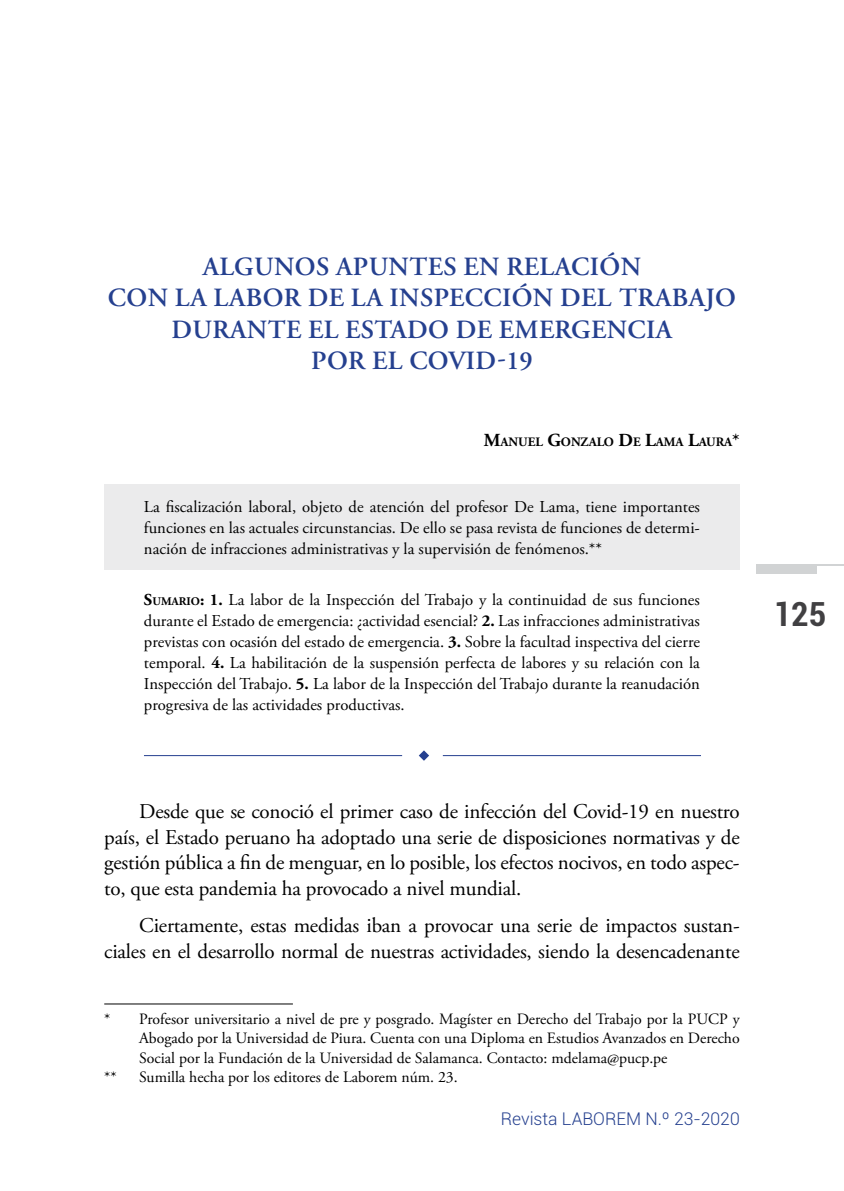
<style>
.page{position:relative;width:844px;height:1191px;background:#fff}
.page>*{position:absolute;margin:0;border:0;box-sizing:border-box;transform-origin:0 0}
.t1{font:700 condensed 33.25px "Roboto";color:#414042}
.t2{font:600 26.25px/31.5px "Adobe Garamond Pro";letter-spacing:.015em;color:#25408f;text-align:center}
.t3{font:21px/25.4px "Adobe Garamond Pro";letter-spacing:-.01em;color:#000;text-align:justify}
.t4{font:300 17.5px "Roboto";color:#25408f}
.t5{font:16.62px/21px "Adobe Garamond Pro";color:#000;text-align:justify}
.t6{font:15.75px "Adobe Garamond Pro";color:#000}
.t7{font:700 12.78px "Adobe Garamond Pro";color:#000}
.s1{font-size:18.38px}
.s2{font-weight:700}
.s3{font-weight:700;font-size:11.72px}
</style>
<div class="page">
<div style="left:756px;top:565px;width:60px;height:9px;background:#d1d3d4"></div>
<svg style="left:816px;top:565px;width:27px;height:1px"></svg>
<div style="left:104px;top:483px;width:635px;height:86px;background:#ebebec"></div>
<hr style="left:144px;top:755px;width:258px;height:1px;background:#25408f">
<hr style="left:442px;top:755px;width:258px;height:1px;background:#25408f">
<svg style="left:418px;top:750px;width:11px;height:10px"></svg>
<hr style="left:104px;top:1003px;width:189px;height:1px;background:#000">
<h2 class="t2" style="left:108px;top:251px;width:629px">ALGUNOS APUNTES EN RELACIÓN<br>CON LA LABOR DE LA INSPECCIÓN DEL TRABAJO<br>DURANTE EL ESTADO DE EMERGENCIA<br>POR EL COVID-19</h2>
<p class="t7" style="left:484px;top:435px;width:257px"><span class="s1">M</span>ANUEL <span class="s1">G</span>ONZALO <span class="s1">D</span>E <span class="s1">L</span>AMA <span class="s1">L</span>AURA<span class="s1">*</span></p>
<p class="t5" style="left:144px;top:497px;width:557px">La fiscalización laboral, objeto de atención del profesor De Lama, tiene importantes funciones en las actuales circunstancias. De ello se pasa revista de funciones de determi&shy;nación de infracciones administrativas y la supervisión de fenómenos.**</p>
<p class="t5" style="left:144px;top:590px;width:557px"><span class="s2">S</span><span class="s3">UMARIO</span><span class="s2">:</span> <span class="s2">1.</span> La labor de la Inspección del Trabajo y la continuidad de sus funciones durante el Estado de emergencia: ¿actividad esencial? <span class="s2">2.</span> Las infracciones administrativas previstas con ocasión del estado de emergencia. <span class="s2">3.</span> Sobre la facultad inspectiva del cierre temporal. <span class="s2">4.</span> La habilitación de la suspensión perfecta de labores y su relación con la Inspección del Trabajo. <span class="s2">5.</span> La labor de la Inspección del Trabajo durante la reanudación progresiva de las actividades productivas.</p>
<p class="t3" style="left:104px;top:800px;width:637px;text-indent:35px">Desde que se conoció el primer caso de infección del Covid-19 en nuestro país, el Estado peruano ha adoptado una serie de disposiciones normativas y de gestión pública a fin de menguar, en lo posible, los efectos nocivos, en todo aspec&shy;to, que esta pandemia ha provocado a nivel mundial.</p>
<p class="t3" style="left:104px;top:913px;width:636px;text-align:right">Ciertamente, estas medidas iban a provocar una serie de impactos sustan&shy;ciales en el desarrollo normal de nuestras actividades, siendo la desencadenante</p>
<p class="t6" style="left:104px;top:1009px;width:636px">* Profesor universitario a nivel de pre y posgrado. Magíster en Derecho del Trabajo por la PUCP y</p>
<p class="t6" style="left:139px;top:1028px;width:601px">Abogado por la Universidad de Piura. Cuenta con una Diploma en Estudios Avanzados en Derecho</p>
<p class="t6" style="left:139px;top:1048px;width:529px">Social por la Fundación de la Universidad de Salamanca. Contacto: mdelama@pucp.pe</p>
<p class="t6" style="left:104px;top:1067px;width:14px">**</p>
<p class="t6" style="left:139px;top:1067px;width:320px">Sumilla hecha por los editores de Laborem núm. 23.</p>
<p class="t4" style="left:500px;top:1106px;width:240px">Revista LABOREM N.º 23-2020</p>
<h1 class="t1" style="left:773px;top:591px;width:54px">125</h1>
</div>
